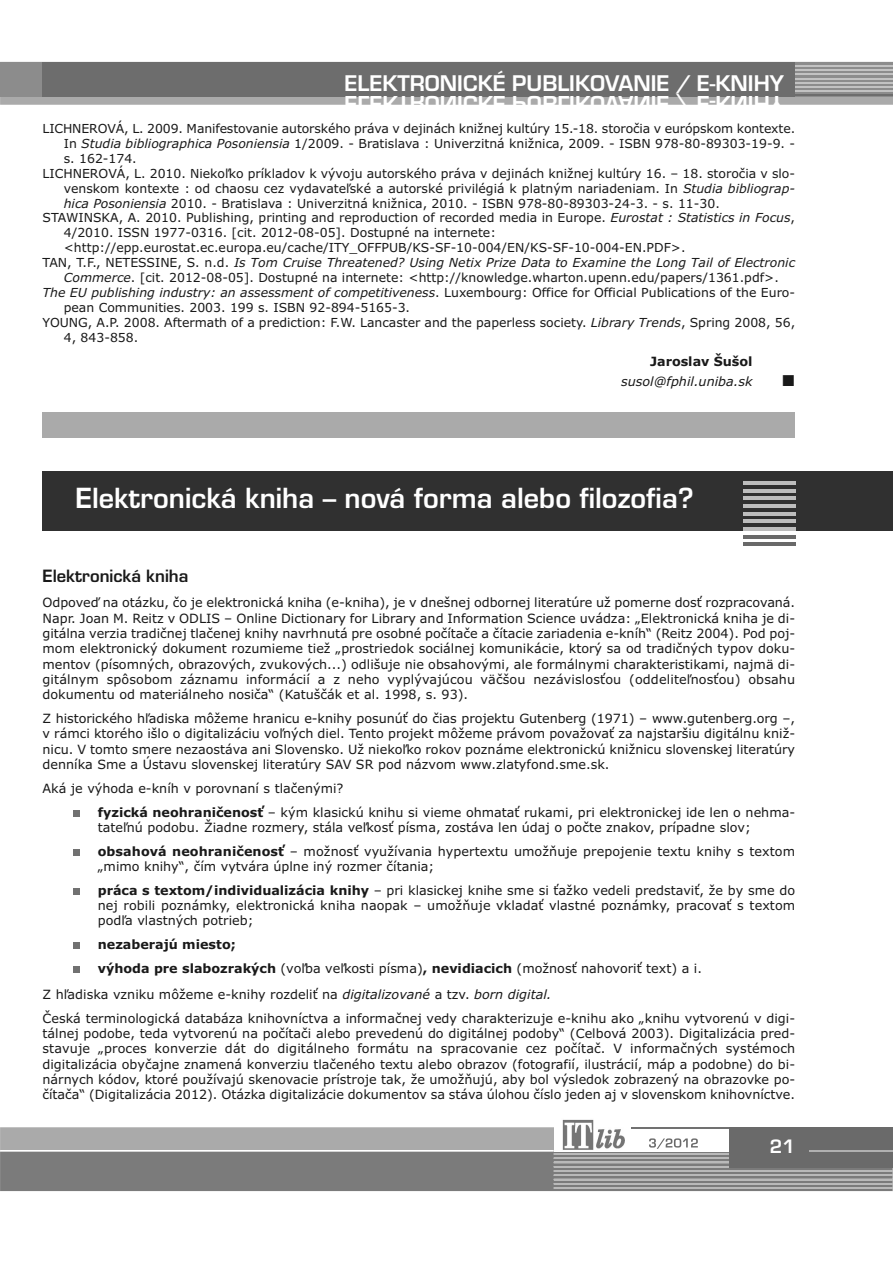
<style>
.page{position:relative;width:893px;height:1263px;background:#fff}
.page>*{position:absolute;margin:0;border:0;box-sizing:border-box;transform-origin:0 0}
.t1{font:27px "Euromode CE Bold";color:#fff}
.t2{font:21px "Euromode CE Bold";color:#fff}
.t3{font:18px "Euromode CE Bold";color:#fff}
.t4{font:16.5px "Euromode CE Bold";color:#191919}
.t5{font:12.75px/15.3px "Verdana";color:#191919}
.t6{font:700 12.75px/23.9px "Verdana";color:#191919}
.t7{font:italic 12.75px "Verdana";color:#191919}
.t8{font:12.45px "Verdana";color:#191919}
.t9{font:italic 12.45px "Verdana";color:#191919}
.s1{font-style:italic}
.s2{font-style:normal}
.s3{font-weight:700}
.s4{font-weight:400}
</style>
<div class="page">
<svg style="left:1px;top:1127px;width:553px;height:11px;background:#acacac"></svg>
<svg style="left:0;top:62px;width:893px;height:43px;background:#7e7e7e"></svg>
<hr style="left:795px;top:65px;width:98px;height:2px;background:#c2c2c2">
<hr style="left:631px;top:1127px;width:98px;height:2px;background:#717171">
<img style="left:562px;top:1119px;width:62px;height:19px">
<div style="left:729px;top:1127px;width:164px;height:41px;background:#6a6a6a"></div>
<hr style="left:0;top:1127px;width:1px;height:64px;background:#aaa">
<svg style="left:0;top:1138px;width:893px;height:53px;background:#8e8e8e"></svg>
<div style="left:43px;top:412px;width:752px;height:26px;background:#aaa"></div>
<div style="left:73px;top:810px;width:7px;height:6px;background:#717171"></div>
<div style="left:73px;top:849px;width:7px;height:7px;background:#717171"></div>
<div style="left:73px;top:888px;width:7px;height:7px;background:#717171"></div>
<div style="left:73px;top:943px;width:7px;height:6px;background:#717171"></div>
<div style="left:73px;top:966px;width:7px;height:7px;background:#717171"></div>
<div style="left:43px;top:471px;width:850px;height:59px;background:#303030"></div>
<hr style="left:743px;top:481px;width:52px;height:3px;background:#bdbdbd">
<hr style="left:743px;top:489px;width:52px;height:3px;background:#bdbdbd">
<hr style="left:743px;top:497px;width:52px;height:3px;background:#bdbdbd">
<hr style="left:743px;top:504px;width:52px;height:3px;background:#bdbdbd">
<hr style="left:743px;top:512px;width:52px;height:3px;background:#bdbdbd">
<hr style="left:743px;top:520px;width:52px;height:3px;background:#bdbdbd">
<hr style="left:743px;top:527px;width:52px;height:3px;background:#bdbdbd">
<hr style="left:743px;top:535px;width:52px;height:3px;background:#696969">
<hr style="left:743px;top:543px;width:52px;height:3px;background:#696969">
<h2 class="t2" style="left:345px;top:73px;width:441px">EE LL EE KK TT RR OO NN II CC KK ÉÉ PP UU BB LL II KK OO VV AA NN II EE // EE -- KK NN II HH YY</h2>
<p class="t8" style="left:43px;top:121px;width:754px">LICHNEROVÁ, L. 2009. Manifestovanie autorského práva v dejinách knižnej kultúry 15.-18. storočia v európskom kontexte.</p>
<p class="t8" style="left:64px;top:136px;width:733px">In <span class="s1">Studia bibliographica Posoniensia</span> 1/2009. - Bratislava : Univerzitná knižnica, 2009. - ISBN 978-80-89303-19-9. -</p>
<p class="t8" style="left:64px;top:151px;width:75px">s. 162-174.</p>
<p class="t8" style="left:43px;top:166px;width:754px">LICHNEROVÁ, L. 2010. Niekoľko príkladov k vývoju autorského práva v dejinách knižnej kultúry 16. – 18. storočia v slo-</p>
<p class="t8" style="left:64px;top:181px;width:733px">venskom kontexte : od chaosu cez vydavateľské a autorské privilégiá k platným nariadeniam. In <span class="s1">Studia bibliograp-</span></p>
<p class="t8" style="left:64px;top:196px;width:658px"><span class="s1">hica Posoniensia</span> 2010. - Bratislava : Univerzitná knižnica, 2010. - ISBN 978-80-89303-24-3. - s. 11-30.</p>
<p class="t8" style="left:43px;top:211px;width:754px">STAWINSKA, A. 2010. Publishing, printing and reproduction of recorded media in Europe. <span class="s1">Eurostat : Statistics in Focus</span>,</p>
<p class="t8" style="left:64px;top:226px;width:434px">4/2010. ISSN 1977-0316. [cit. 2012-08-05]. Dostupné na internete:</p>
<p class="t8" style="left:64px;top:241px;width:623px">&lt;http://epp.eurostat.ec.europa.eu/cache/ITY_OFFPUB/KS-SF-10-004/EN/KS-SF-10-004-EN.PDF&gt;.</p>
<p class="t9" style="left:43px;top:256px;width:754px"><span class="s2">TAN, T.F., NETESSINE, S. n.d.</span> Is Tom Cruise Threatened? Using Netix Prize Data to Examine the Long Tail of Electronic</p>
<p class="t8" style="left:64px;top:271px;width:717px"><span class="s1">Commerce</span>. [cit. 2012-08-05]. Dostupné na internete: &lt;http://knowledge.wharton.upenn.edu/papers/1361.pdf&gt;.</p>
<p class="t9" style="left:43px;top:286px;width:754px">The EU publishing industry: an assessment of competitiveness<span class="s2">. Luxembourg: Office for Official Publications of the Euro-</span></p>
<p class="t8" style="left:64px;top:301px;width:348px">pean Communities. 2003. 199 s. ISBN 92-894-5165-3.</p>
<p class="t8" style="left:43px;top:315px;width:754px">YOUNG, A.P. 2008. Aftermath of a prediction: F.W. Lancaster and the paperless society. <span class="s1">Library Trends</span>, Spring 2008, 56,</p>
<p class="t8" style="left:64px;top:331px;width:76px">4, 843-858.</p>
<p class="t6" style="left:650px;top:350px;width:104px">Jaroslav Šušol</p>
<p class="t7" style="left:621px;top:374px;width:133px">susol@fphil.uniba.sk</p>
<h1 class="t1" style="left:75px;top:482px;width:620px">Elektronická kniha – nová forma alebo filozofia?</h1>
<p class="t4" style="left:43px;top:566px;width:148px">Elektronická kniha</p>
<p class="t5" style="left:43px;top:595px;width:754px;text-align:justify">Odpoveď na otázku, čo je elektronická kniha (e-kniha), je v dnešnej odbornej literatúre už pomerne dosť rozpracovaná.<br>Napr. Joan M. Reitz v ODLIS – Online Dictionary for Library and Information Science uvádza: „Elektronická kniha je di&shy;gitálna verzia tradičnej tlačenej knihy navrhnutá pre osobné počítače a čítacie zariadenia e-kníh“ (Reitz 2004). Pod poj&shy;mom elektronický dokument rozumieme tiež „prostriedok sociálnej komunikácie, ktorý sa od tradičných typov doku&shy;mentov (písomných, obrazových, zvukových...) odlišuje nie obsahovými, ale formálnymi charakteristikami, najmä di&shy;gitálnym spôsobom záznamu informácií a z neho vyplývajúcou väčšou nezávislosťou (oddeliteľnosťou) obsahu dokumentu od materiálneho nosiča“ (Katuščák et al. 1998, s. 93).</p>
<p class="t5" style="left:43px;top:711px;width:754px;text-align:justify">Z historického hľadiska môžeme hranicu e-knihy posunúť do čias projektu Gutenberg (1971) – www.gutenberg.org –, v rámci ktorého išlo o digitalizáciu voľných diel. Tento projekt môžeme právom považovať za najstaršiu digitálnu kniž&shy;nicu. V tomto smere nezaostáva ani Slovensko. Už niekoľko rokov poznáme elektronickú knižnicu slovenskej literatúry denníka Sme a Ústavu slovenskej literatúry SAV SR pod názvom www.zlatyfond.sme.sk.</p>
<p class="t5" style="left:98px;top:776px;width:699px;line-height:23.9px;text-indent:-55px">Aká je výhoda e-kníh v porovnaní s tlačenými?<br><span class="s3">fyzická neohraničenosť</span> – kým klasickú knihu si vieme ohmatať rukami, pri elektronickej ide len o nehma-</p>
<p class="t5" style="left:98px;top:815px;width:699px;line-height:23.9px">tateľnú podobu. Žiadne rozmery, stála veľkosť písma, zostáva len údaj o počte znakov, prípadne slov; <span class="s3">obsahová neohraničenosť</span> – možnosť využívania hypertextu umožňuje prepojenie textu knihy s textom</p>
<p class="t5" style="left:98px;top:855px;width:699px;line-height:23.9px">„mimo knihy“, čím vytvára úplne iný rozmer čítania;<br><span class="s3">práca s textom/individualizácia knihy</span> – pri klasickej knihe sme si ťažko vedeli predstaviť, že by sme do</p>
<p class="t5" style="left:98px;top:898px;width:699px">nej robili poznámky, elektronická kniha naopak – umožňuje vkladať vlastné poznámky, pracovať s textom podľa vlastných potrieb;</p>
<p class="t6" style="left:98px;top:933px;width:606px">nezaberajú miesto;<br>výhoda pre slabozrakých <span class="s4">(voľba veľkosti písma)</span>, nevidiacich <span class="s4">(možnosť nahovoriť text) a i.</span></p>
<p class="t5" style="left:43px;top:982px;width:754px;line-height:23.9px">Z hľadiska vzniku môžeme e-knihy rozdeliť na <span class="s1">digitalizované</span> a tzv. <span class="s1">born digital.<br></span>Česká terminologická databáza knihovníctva a informačnej vedy charakterizuje e-knihu ako „knihu vytvorenú v digi-</p>
<p class="t5" style="left:43px;top:1026px;width:754px;text-align:justify">tálnej podobe, teda vytvorenú na počítači alebo prevedenú do digitálnej podoby“ (Celbová 2003). Digitalizácia pred&shy;stavuje „proces konverzie dát do digitálneho formátu na spracovanie cez počítač. V informačných systémoch digitalizácia obyčajne znamená konverziu tlačeného textu alebo obrazov (fotografií, ilustrácií, máp a podobne) do bi&shy;nárnych kódov, ktoré používajú skenovacie prístroje tak, že umožňujú, aby bol výsledok zobrazený na obrazovke po&shy;čítača“ (Digitalizácia 2012). Otázka digitalizácie dokumentov sa stáva úlohou číslo jeden aj v slovenskom knihovníctve.</p>
<h3 class="t3" style="left:770px;top:1135px;width:27px">21</h3>
</div>
